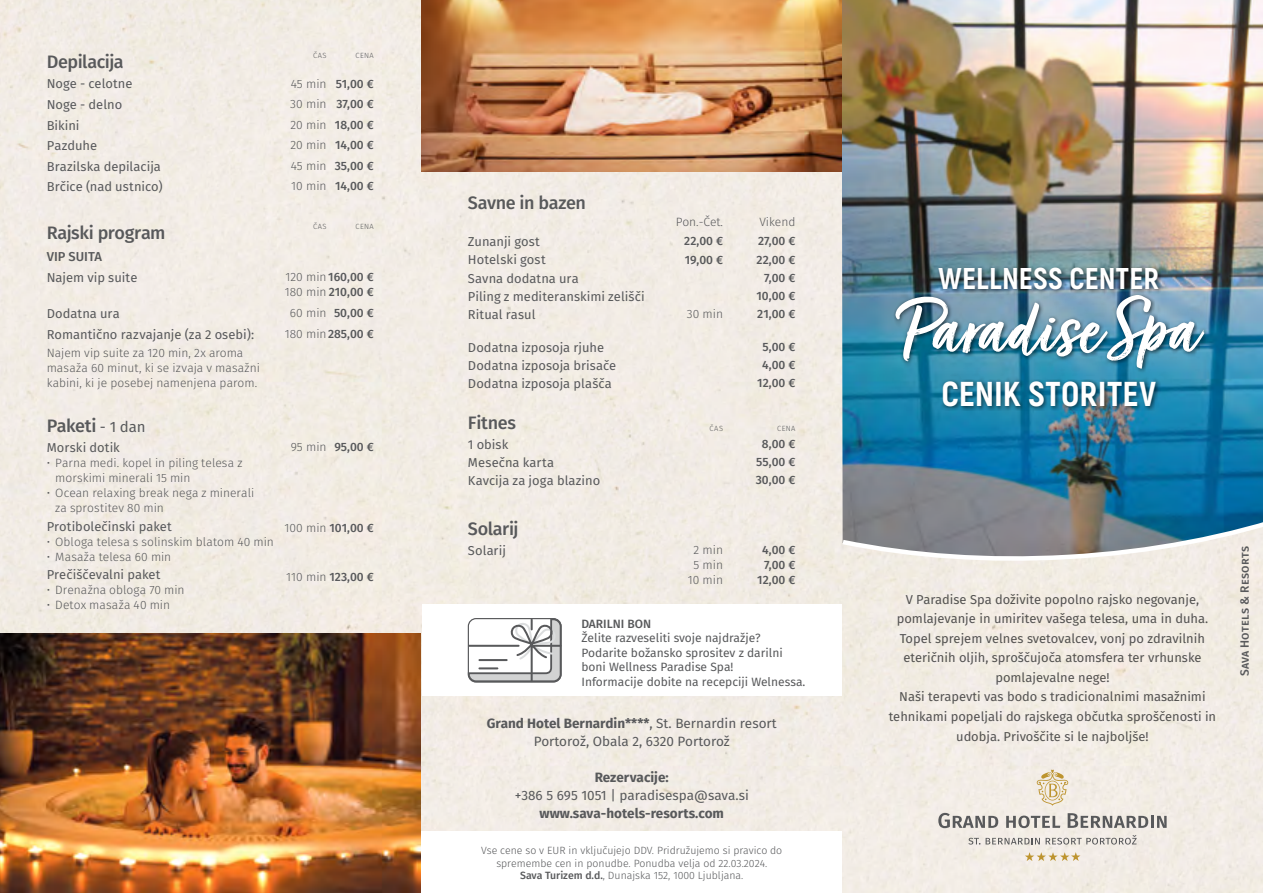
<style>
.page{position:relative;width:1263px;height:893px;background:#f2ece5}
.page>*{position:absolute;margin:0;border:0;box-sizing:border-box;transform-origin:0 0}
.t1{font:700 85.5px "Turbinado";letter-spacing:.005em;color:#fff}
.t2{font:800 34.5px "Akrobat";letter-spacing:.01em;color:#fff}
.t3{font:800 30px "Akrobat";letter-spacing:.01em;color:#fff}
.t4{font:500 18px "Fira Sans";letter-spacing:-.02em;color:#58595b}
.t5{font:13.5px/18px "Fira Sans";color:#58595b;text-align:center}
.t6{font:700 13.5px "Fira Sans";color:#58595b}
.t7{font:12.9px/19.5px "Fira Sans";color:#58595b;text-align:center}
.t8{font:500 12.9px "Fira Sans";color:#58595b}
.t9{font:300 12px/15px "Fira Sans";color:#58595b}
.t10{font:500 12px/15px "Fira Sans";color:#58595b;text-align:center}
.t11{font:12px/14.4px "Fira Sans";color:#58595b}
.t12{font:300 10.5px/12.6px "Fira Sans";color:#58595b;text-align:center}
.t13{font:300 7.5px "Fira Sans";letter-spacing:.045em;color:#58595b}
.s1{font-weight:300}
.s2{font-weight:400;font-size:15px}
.s3{font-weight:700}
.s4{font-weight:500}
</style>
<div class="page">
<div style="left:422px;top:604px;width:420px;height:91px;background:#fff"></div>
<div style="left:421px;top:832px;width:421px;height:61px;background:#fff"></div>
<img style="left:842px;top:0;width:421px;height:508px">
<svg style="left:838px;top:508px;width:425px;height:58px;background:#96a1a7"></svg>
<div style="left:892px;top:267px;width:317px;height:144px;background:#000;opacity:.6"></div>
<svg style="left:1037px;top:770px;width:31px;height:36px"></svg>
<svg style="left:938px;top:813px;width:60px;height:15px"></svg>
<svg style="left:1006px;top:816px;width:54px;height:12px"></svg>
<svg style="left:1068px;top:813px;width:98px;height:15px"></svg>
<svg style="left:968px;top:835px;width:168px;height:10px;background:#cdc9c4"></svg>
<svg style="left:1025px;top:852px;width:55px;height:9px"></svg>
<svg style="left:467px;top:618px;width:95px;height:65px"></svg>
<img style="left:422px;top:0;width:420px;height:171px">
<img style="left:0;top:634px;width:421px;height:259px">
<h3 class="t4" style="left:47px;top:49px;width:79px">Depilacija</h3>
<p class="t13" style="left:313px;top:50px;width:15px">ČAS</p>
<p class="t13" style="left:356px;top:50px;width:20px">CENA</p>
<p class="t7" style="left:47px;top:75px;width:87px">Noge - celotne</p>
<p class="t10" style="left:291px;top:77px;width:85px"><span class="s1">45 min</span> 51,00 €</p>
<p class="t7" style="left:47px;top:96px;width:77px">Noge - delno</p>
<p class="t10" style="left:290px;top:97px;width:85px"><span class="s1">30 min</span> 37,00 €</p>
<p class="t7" style="left:47px;top:116px;width:34px">Bikini</p>
<p class="t10" style="left:290px;top:118px;width:85px"><span class="s1">20 min</span> 18,00 €</p>
<p class="t7" style="left:47px;top:137px;width:52px">Pazduhe</p>
<p class="t10" style="left:290px;top:138px;width:85px"><span class="s1">20 min</span> 14,00 €</p>
<p class="t7" style="left:47px;top:157px;width:116px">Brazilska depilacija</p>
<p class="t10" style="left:291px;top:159px;width:85px"><span class="s1">45 min</span> 35,00 €</p>
<p class="t7" style="left:47px;top:178px;width:117px">Brčice (nad ustnico)</p>
<p class="t10" style="left:291px;top:180px;width:84px"><span class="s1">10 min</span> 14,00 €</p>
<h3 class="t4" style="left:47px;top:220px;width:120px">Rajski program</h3>
<p class="t13" style="left:313px;top:221px;width:15px">ČAS</p>
<p class="t13" style="left:356px;top:221px;width:20px">CENA</p>
<p class="t8" style="left:47px;top:248px;width:57px">VIP SUITA</p>
<p class="t7" style="left:47px;top:269px;width:92px">Najem vip suite</p>
<p class="t10" style="left:285px;top:270px;width:91px;text-align:left"><span class="s1">120 min</span>160,00 €<br><span class="s1">180 min</span> 210,00 €</p>
<p class="t7" style="left:47px;top:305px;width:74px">Dodatna ura</p>
<p class="t10" style="left:290px;top:307px;width:85px"><span class="s1">60 min</span> 50,00 €</p>
<p class="t7" style="left:47px;top:325px;width:209px">Romantično razvajanje (za 2 osebi):</p>
<p class="t9" style="left:47px;top:346px;width:215px">Najem vip suite za 120 min, 2x aroma masaža 60 minut, ki se izvaja v masažni kabini, ki je posebej namenjena parom.</p>
<p class="t10" style="left:285px;top:327px;width:91px"><span class="s1">180 min</span>285,00 €</p>
<h3 class="t4" style="left:47px;top:413px;width:100px">Paketi <span class="s2">- 1 dan</span></h3>
<p class="t7" style="left:47px;top:439px;width:75px">Morski dotik</p>
<p class="t9" style="left:55px;top:456px;width:189px;text-indent:-9px">• Parna medi. kopel in piling telesa z morskimi minerali 15 min</p>
<p class="t9" style="left:55px;top:486px;width:201px;text-indent:-9px">• Ocean relaxing break nega z minerali za sprostitev 80 min</p>
<p class="t7" style="left:47px;top:517px;width:127px">Protibolečinski paket</p>
<p class="t9" style="left:47px;top:535px;width:229px">• Obloga telesa s solinskim blatom 40 min</p>
<p class="t9" style="left:47px;top:550px;width:126px">• Masaža telesa 60 min</p>
<p class="t7" style="left:47px;top:566px;width:115px">Prečiščevalni paket</p>
<p class="t9" style="left:47px;top:584px;width:139px">• Drenažna obloga 70 min</p>
<p class="t9" style="left:47px;top:599px;width:125px">• Detox masaža 40 min</p>
<p class="t10" style="left:291px;top:440px;width:85px"><span class="s1">95 min</span> 95,00 €</p>
<p class="t10" style="left:285px;top:521px;width:91px"><span class="s1">100 min</span> 101,00 €</p>
<p class="t10" style="left:286px;top:570px;width:89px"><span class="s1">110 min</span> 123,00 €</p>
<h3 class="t4" style="left:468px;top:190px;width:120px">Savne in bazen</h3>
<p class="t9" style="left:676px;top:215px;width:49px">Pon.-Čet.</p>
<p class="t9" style="left:759px;top:215px;width:38px">Vikend</p>
<p class="t7" style="left:468px;top:232px;width:73px">Zunanji gost</p>
<p class="t10" style="left:684px;top:234px;width:40px">22,00 €</p>
<p class="t10" style="left:758px;top:234px;width:39px">27,00 €</p>
<p class="t7" style="left:468px;top:251px;width:79px">Hotelski gost</p>
<p class="t10" style="left:685px;top:253px;width:40px">19,00 €</p>
<p class="t10" style="left:757px;top:253px;width:40px">22,00 €</p>
<p class="t7" style="left:468px;top:270px;width:112px">Savna dodatna ura</p>
<p class="t10" style="left:764px;top:271px;width:33px">7,00 €</p>
<p class="t7" style="left:468px;top:288px;width:178px">Piling z mediteranskimi zelišči</p>
<p class="t10" style="left:756px;top:289px;width:40px">10,00 €</p>
<p class="t7" style="left:468px;top:306px;width:69px">Ritual rasul</p>
<p class="t9" style="left:687px;top:307px;width:38px">30 min</p>
<p class="t10" style="left:757px;top:307px;width:40px">21,00 €</p>
<p class="t7" style="left:468px;top:339px;width:138px">Dodatna izposoja rjuhe</p>
<p class="t10" style="left:762px;top:340px;width:34px">5,00 €</p>
<p class="t7" style="left:468px;top:357px;width:150px">Dodatna izposoja brisače</p>
<p class="t10" style="left:762px;top:358px;width:35px">4,00 €</p>
<p class="t7" style="left:468px;top:375px;width:146px">Dodatna izposoja plašča</p>
<p class="t10" style="left:757px;top:376px;width:40px">12,00 €</p>
<h3 class="t4" style="left:468px;top:410px;width:50px">Fitnes</h3>
<p class="t13" style="left:710px;top:423px;width:15px">ČAS</p>
<p class="t13" style="left:777px;top:423px;width:20px">CENA</p>
<p class="t7" style="left:468px;top:435px;width:42px">1 obisk</p>
<p class="t10" style="left:762px;top:437px;width:35px">8,00 €</p>
<p class="t7" style="left:468px;top:453px;width:88px">Mesečna karta</p>
<p class="t10" style="left:756px;top:455px;width:41px">55,00 €</p>
<p class="t7" style="left:468px;top:471px;width:134px">Kavcija za joga blazino</p>
<p class="t10" style="left:756px;top:473px;width:41px">30,00 €</p>
<h3 class="t4" style="left:468px;top:516px;width:52px">Solarij</h3>
<p class="t7" style="left:468px;top:541px;width:39px">Solarij</p>
<p class="t9" style="left:688px;top:543px;width:37px;text-align:center">2 min<br>5 min<br>10 min</p>
<p class="t10" style="left:757px;top:543px;width:40px">4,00 €<br>7,00 €<br>12,00 €</p>
<p class="t10" style="left:581px;top:617px;width:71px">DARILNI BON</p>
<p class="t11" style="left:581px;top:632px;width:225px">Želite razveseliti svoje najdražje?<br>Podarite božansko sprositev z darilni boni Wellness Paradise Spa!<br>Informacije dobite na recepciji Welnessa.</p>
<p class="t5" style="left:487px;top:715px;width:291px"><span class="s3">Grand Hotel Bernardin****</span>, St. Bernardin resort<br>Portorož, Obala 2, 6320 Portorož</p>
<p class="t6" style="left:595px;top:767px;width:75px">Rezervacije:</p>
<p class="t5" style="left:515px;top:787px;width:236px">+386 5 695 1051 | paradisespa@sava.si</p>
<p class="t6" style="left:540px;top:803px;width:186px">www.sava-hotels-resorts.com</p>
<p class="t12" style="left:481px;top:845px;width:302px">Vse cene so v EUR in vključujejo DDV. Pridružujemo si pravico do spremembe cen in ponudbe. Ponudba velja od 22.03.2024.<br><span class="s4">Sava Turizem d.d.</span>, Dunajska 152, 1000 Ljubljana.</p>
<h3 class="t3" style="left:938px;top:259px;width:222px">WELLNESS CENTER</h3>
<h1 class="t1" style="left:900px;top:284px;width:299px">Paradise Spa</h1>
<h2 class="t2" style="left:941px;top:372px;width:216px">CENIK STORITEV</h2>
<p class="t7" style="left:889px;top:591px;width:329px">V Paradise Spa doživite popolno rajsko negovanje, pomlajevanje in umiritev vašega telesa, uma in duha.<br>Topel sprejem velnes svetovalcev, vonj po zdravilnih eteričnih oljih, sproščujoča atomsfera ter vrhunske pomlajevalne nege!<br>Naši terapevti vas bodo s tradicionalnimi masažnimi tehnikami popeljali do rajskega občutka sproščenosti in udobja. Privoščite si le najboljše!</p>
<p class="t10" style="left:1238px;top:676px;width:131px;rotate:-90deg">Sava Hotels &amp; Resorts</p>
</div>
